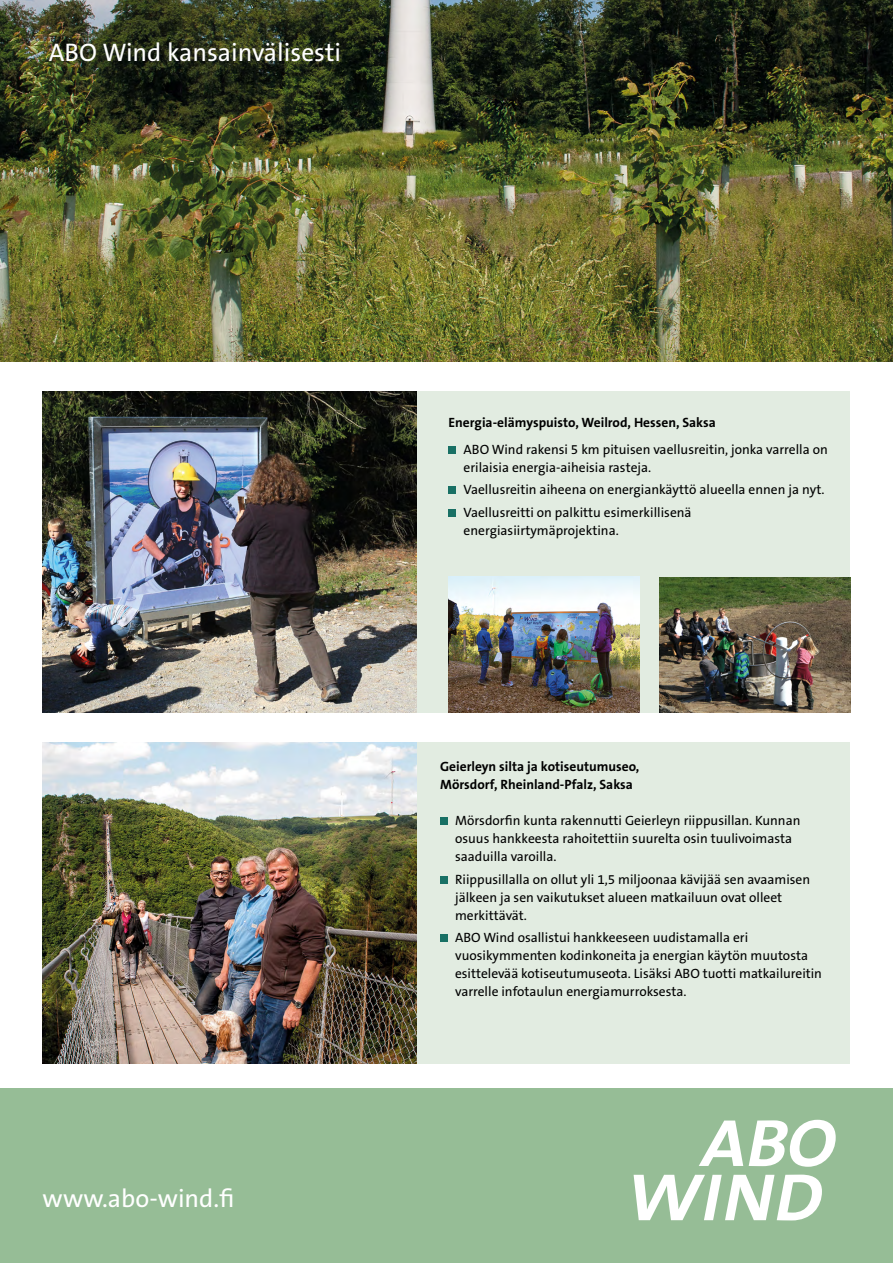
<style>
.page{position:relative;width:893px;height:1263px;background:#fff}
.page>*{position:absolute;margin:0;border:0;box-sizing:border-box;transform-origin:0 0}
.t1{font:25.5px "The Sans B W5 Plain";color:#fff}
.t2{font:13.5px/18px "The Sans B W5 Plain";color:#000}
.t3{font:700 13.5px/18px "The Sans B W7";color:#000}
</style>
<div class="page">
<div style="left:43px;top:391px;width:807px;height:321px;background:#e2ece1"></div>
<img style="left:43px;top:391px;width:374px;height:321px">
<div style="left:43px;top:742px;width:807px;height:321px;background:#e2ece1"></div>
<img style="left:43px;top:742px;width:374px;height:321px">
<img style="left:0;top:0;width:893px;height:361px">
<div style="left:0;top:1089px;width:893px;height:174px;background:#96bd96"></div>
<div style="left:449px;top:446px;width:7px;height:8px;background:#187064"></div>
<div style="left:449px;top:487px;width:7px;height:7px;background:#187064"></div>
<div style="left:449px;top:509px;width:7px;height:8px;background:#187064"></div>
<div style="left:440px;top:817px;width:8px;height:8px;background:#187064"></div>
<div style="left:440px;top:876px;width:8px;height:8px;background:#187064"></div>
<div style="left:440px;top:934px;width:8px;height:8px;background:#187064"></div>
<svg style="left:634px;top:1174px;width:188px;height:46px"></svg>
<svg style="left:699px;top:1120px;width:44px;height:46px"></svg>
<svg style="left:749px;top:1120px;width:87px;height:47px"></svg>
<img style="left:449px;top:577px;width:191px;height:135px">
<img style="left:659px;top:577px;width:191px;height:135px">
<h1 class="t1" style="left:49px;top:36px;width:294px">ABO Wind kansainvälisesti</h1>
<h1 class="t1" style="left:43px;top:1182px;width:193px">www.abo-wind.fi</h1>
<p class="t3" style="left:449px;top:413px;width:269px">Energia-elämyspuisto, Weilrod, Hessen, Saksa</p>
<p class="t2" style="left:464px;top:440px;width:366px">ABO Wind rakensi 5 km pituisen vaellusreitin, jonka varrella on erilaisia energia-aiheisia rasteja.</p>
<p class="t2" style="left:464px;top:478px;width:362px;line-height:22.5px">Vaellusreitin aiheena on energiankäyttö alueella ennen ja nyt.<br>Vaellusreitti on palkittu esimerkillisenä</p>
<p class="t2" style="left:464px;top:521px;width:157px">energiasiirtymäprojektina.</p>
<p class="t3" style="left:440px;top:758px;width:201px">Geierleyn silta ja kotiseutumuseo,<br>Mörsdorf, Rheinland-Pfalz, Saksa</p>
<p class="t2" style="left:455px;top:812px;width:347px">Mörsdorfin kunta rakennutti Geierleyn riippusillan. Kunnan osuus hankkeesta rahoitettiin suurelta osin tuulivoimasta saaduilla varoilla.</p>
<p class="t2" style="left:455px;top:870px;width:357px">Riippusillalla on ollut yli 1,5 miljoonaa kävijää sen avaamisen jälkeen ja sen vaikutukset alueen matkailuun ovat olleet merkittävät.</p>
<p class="t2" style="left:455px;top:929px;width:368px">ABO Wind osallistui hankkeeseen uudistamalla eri vuosikymmenten kodinkoneita ja energian käytön muutosta esittelevää kotiseutumuseota. Lisäksi ABO tuotti matkailureitin varrelle infotaulun energiamurroksesta.</p>
</div>
